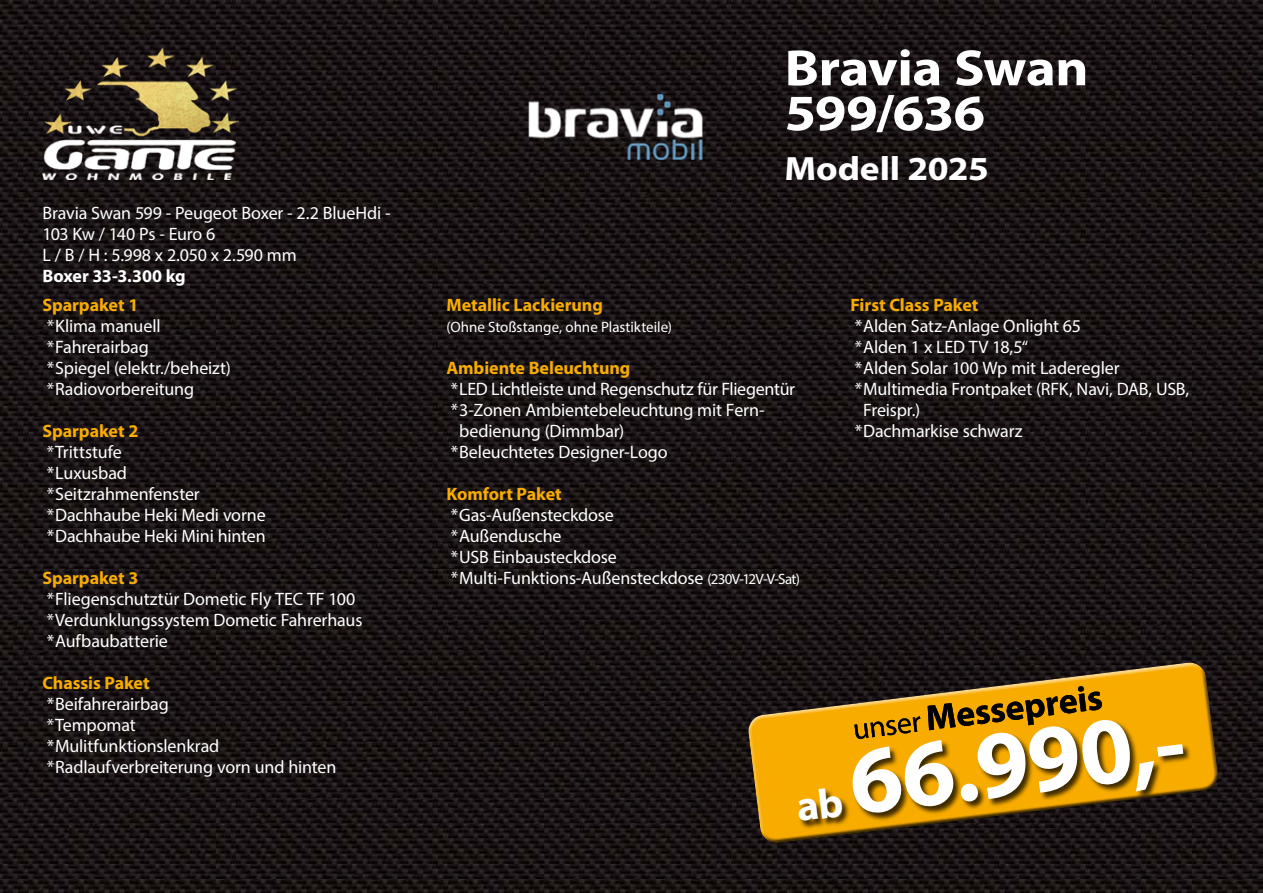
<style>
.page{position:relative;width:1263px;height:893px;background:#fff}
.page>*{position:absolute;margin:0;border:0;box-sizing:border-box;transform-origin:0 0}
.t1{font:700 96px "Myriad Pro";color:#fff}
.t2{font:700 51.3px/45px "Myriad Pro";letter-spacing:-.015em;color:#fff;scale:1.11 1}
.t3{font:700 33.75px "Myriad Pro";letter-spacing:-.01em;color:#fff;scale:1.11 1}
.t4{font:18px/21px "Myriad Pro";letter-spacing:-.01em;color:#fff}
.t5{font:700 18px "Myriad Pro";letter-spacing:-.005em;color:#f8ac00}
.t6{font:700 18px "Myriad Pro";letter-spacing:-.015em;color:#fff}
.t7{font:15px "Myriad Pro";color:#fff}
.s1{font-size:15px}
</style>
<div class="page">
<img style="left:0;top:0;width:1263px;height:893px">
<img style="left:493px;top:43px;width:235px;height:126px">
<img style="left:43px;top:47px;width:196px;height:133px">
<svg style="left:746px;top:660px;width:474px;height:5px;background:#1c1615"></svg>
<svg style="left:746px;top:665px;width:475px;height:184px;background:#79560e"></svg>
<div style="left:799px;top:720px;width:393px;height:109px;background:#000;opacity:.75"></div>
<svg style="left:797px;top:786px;width:46px;height:36px;background:#b77f00"></svg>
<p class="t4" style="left:43px;top:202px;width:350px">Bravia Swan 599 - Peugeot Boxer - 2.2 BlueHdi -<br>103 Kw / 140 Ps - Euro 6<br>L / B / H : 5.998 x 2.050 x 2.590 mm</p>
<p class="t6" style="left:43px;top:264px;width:145px">Boxer 33-3.300 kg</p>
<p class="t5" style="left:43px;top:293px;width:97px">Sparpaket 1</p>
<p class="t4" style="left:47px;top:315px;width:186px">*Klima manuell *Fahrerairbag<br>*Spiegel (elektr./beheizt) *Radiovorbereitung</p>
<p class="t5" style="left:43px;top:419px;width:97px">Sparpaket 2</p>
<p class="t4" style="left:47px;top:441px;width:221px">*Trittstufe<br>*Luxusbad *Seitzrahmenfenster *Dachhaube Heki Medi vorne *Dachhaube Heki Mini hinten</p>
<p class="t5" style="left:42px;top:566px;width:97px">Sparpaket 3</p>
<p class="t4" style="left:47px;top:588px;width:317px">*Fliegenschutztür Dometic Fly TEC TF 100 *Verdunklungssystem Dometic Fahrerhaus *Aufbaubatterie</p>
<p class="t5" style="left:42px;top:671px;width:109px">Chassis Paket</p>
<p class="t4" style="left:47px;top:693px;width:291px">*Beifahrerairbag<br>*Tempomat<br>*Mulitfunktionslenkrad *Radlaufverbreiterung vorn und hinten</p>
<h2 class="t2" style="left:784px;top:44px;width:275px">Bravia Swan<br>599/636</h2>
<h3 class="t3" style="left:784px;top:146px;width:186px">Modell 2025</h3>
<p class="t5" style="left:446px;top:293px;width:158px">Metallic Lackierung</p>
<p class="t7" style="left:446px;top:318px;width:227px">(Ohne Stoßstange, ohne Plastikteile)</p>
<p class="t5" style="left:446px;top:356px;width:185px">Ambiente Beleuchtung</p>
<p class="t4" style="left:451px;top:378px;width:346px">*LED Lichtleiste und Regenschutz für Fliegentür</p>
<p class="t4" style="left:451px;top:399px;width:315px">*3-Zonen Ambientebeleuchtung mit Fern-</p>
<p class="t4" style="left:459px;top:420px;width:167px">bedienung (Dimmbar)</p>
<p class="t4" style="left:451px;top:441px;width:218px">*Beleuchtetes Designer-Logo</p>
<p class="t5" style="left:446px;top:482px;width:117px">Komfort Paket</p>
<p class="t4" style="left:451px;top:504px;width:351px">*Gas-Außensteckdose<br>*Außendusche<br>*USB Einbausteckdose *Multi-Funktions-Außensteckdose <span class="s1">(230V-12V-V-Sat)</span></p>
<p class="t5" style="left:850px;top:293px;width:130px">First Class Paket</p>
<p class="t4" style="left:855px;top:315px;width:228px">*Alden Satz-Anlage Onlight 65</p>
<p class="t4" style="left:855px;top:336px;width:175px">*Alden 1 x LED TV 18,5“</p>
<p class="t4" style="left:855px;top:357px;width:266px">*Alden Solar 100 Wp mit Laderegler</p>
<p class="t4" style="left:855px;top:378px;width:336px">*Multimedia Frontpaket (RFK, Navi, DAB, USB,</p>
<p class="t4" style="left:863px;top:399px;width:59px">Freispr.)</p>
<p class="t4" style="left:855px;top:420px;width:169px">*Dachmarkise schwarz</p>
<h1 class="t1" style="left:842px;top:720px;width:339px;rotate:-7deg">66.990,-</h1>
</div>
